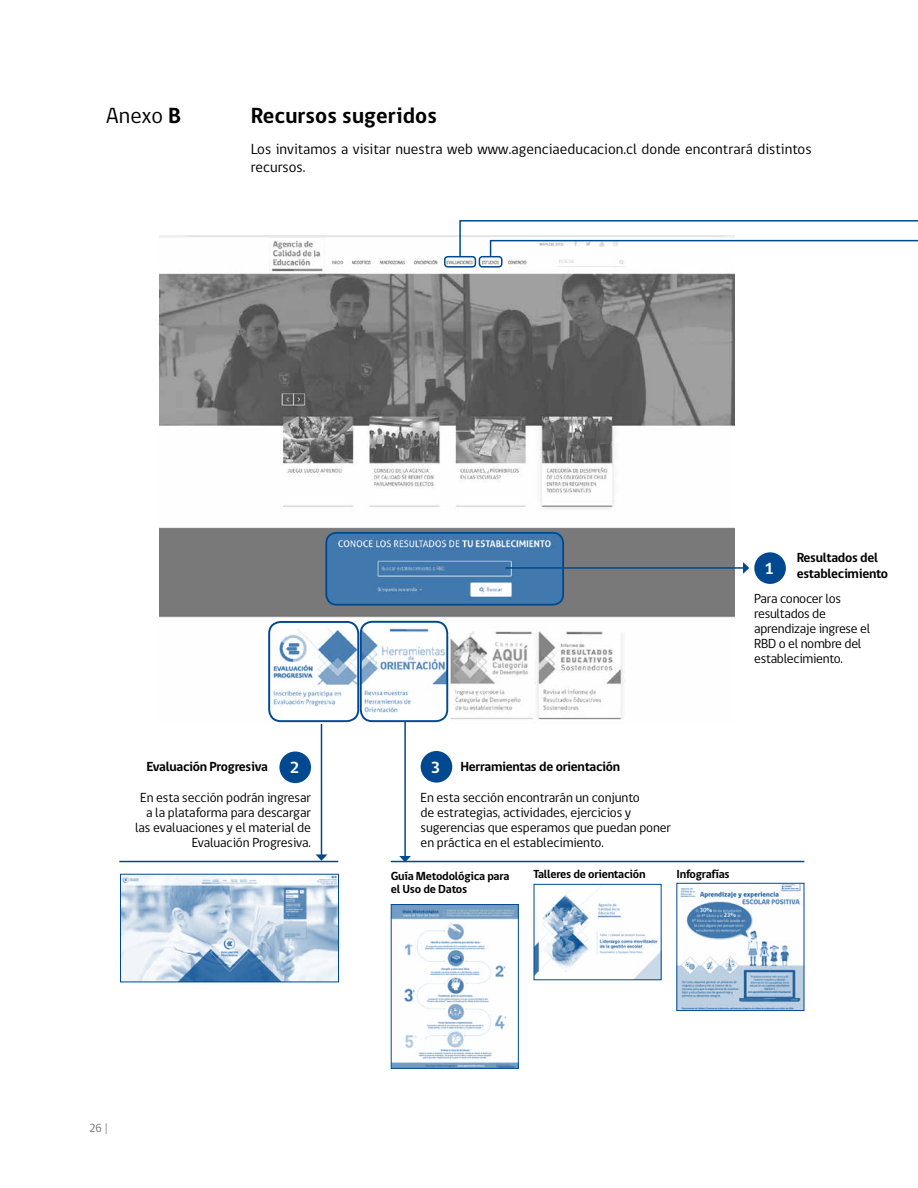
<style>
.page{position:relative;width:918px;height:1188px;background:#fff}
.page>*{position:absolute;margin:0;border:0;box-sizing:border-box;transform-origin:0 0}
.t1{font:700 22.5px "gob CL";letter-spacing:.005em;color:#000}
.t2{font:22.5px "gob CL";letter-spacing:.005em;color:#000}
.t3{font:700 16.5px "gob CL";color:#fff}
.t4{font:15px/18px "gob CL";color:#000}
.t5{font:13.5px/15px "gob CL";letter-spacing:-.01em;color:#000}
.t6{font:700 13.5px/16.2px "gob CL";letter-spacing:-.02em;color:#000}
.t7{font:700 12px/13.5px "gob CL";letter-spacing:-.02em;color:#000}
.t8{font:12px "gob CL";color:#6d6e71}
.s1{font-weight:700}
</style>
<div class="page">
<hr style="left:321px;top:688px;width:1px;height:167px;background:#004990">
<svg style="left:316px;top:854px;width:11px;height:7px"></svg>
<div style="left:421px;top:751px;width:31px;height:32px;background:#004990;border-radius:50%"></div>
<img style="left:160px;top:235px;width:575px;height:489px">
<img style="left:269px;top:622px;width:89px;height:99px">
<div style="left:268px;top:621px;width:91px;height:101px;border:2px solid #004990;border-radius:12px"></div>
<img style="left:326px;top:533px;width:237px;height:72px">
<div style="left:325px;top:532px;width:239px;height:74px;border:2px solid #004990;border-radius:10px"></div>
<img style="left:122px;top:876px;width:215px;height:104px">
<div style="left:120px;top:874px;width:219px;height:108px;border:1px solid #004990"></div>
<img style="left:393px;top:906px;width:124px;height:161px">
<div style="left:391px;top:904px;width:128px;height:165px;border:1px solid #004990"></div>
<img style="left:536px;top:887px;width:124px;height:91px">
<div style="left:534px;top:884px;width:128px;height:96px;border:1px solid #004990"></div>
<img style="left:678px;top:885px;width:124px;height:124px">
<div style="left:676px;top:883px;width:128px;height:128px;border:1px solid #004990"></div>
<hr style="left:404px;top:644px;width:2px;height:213px;background:#004990">
<svg style="left:399px;top:856px;width:12px;height:5px"></svg>
<div style="left:279px;top:752px;width:32px;height:31px;background:#004990;border-radius:50%"></div>
<svg style="left:459px;top:220px;width:459px;height:37px"></svg>
<img style="left:361px;top:622px;width:86px;height:99px">
<div style="left:360px;top:621px;width:88px;height:101px;border:2px solid #004990;border-radius:11px"></div>
<svg style="left:489px;top:239px;width:429px;height:347px"></svg>
<hr style="left:119px;top:861px;width:219px;height:1px;background:#004990">
<hr style="left:391px;top:861px;width:413px;height:1px;background:#004990">
<div style="left:479px;top:256px;width:23px;height:12px;border:2px solid #004990;border-radius:3px"></div>
<div style="left:444px;top:256px;width:32px;height:12px;border:2px solid #004990;border-radius:3px"></div>
<h1 class="t2" style="left:106px;top:100px;width:76px">Anexo <span class="s1">B</span></h1>
<h1 class="t1" style="left:251px;top:100px;width:188px">Recursos sugeridos</h1>
<p class="t4" style="left:251px;top:140px;width:562px">Los invitamos a visitar nuestra web www.agenciaeducacion.cl donde encontrará distintos recursos.</p>
<p class="t6" style="left:146px;top:759px;width:123px">Evaluación Progresiva</p>
<p class="t3" style="left:290px;top:757px;width:11px">2</p>
<p class="t5" style="left:135px;top:791px;width:177px;text-align:right">En esta sección podrán ingresar a la plataforma para descargar las evaluaciones y el material de<br>Evaluación Progresiva.</p>
<p class="t6" style="left:797px;top:549px;width:93px">Resultados del establecimiento</p>
<p class="t3" style="left:765px;top:558px;width:11px">1</p>
<p class="t5" style="left:754px;top:592px;width:118px">Para conocer los resultados de aprendizaje ingrese el<br>RBD o el nombre del establecimiento.</p>
<p class="t6" style="left:460px;top:759px;width:161px">Herramientas de orientación</p>
<p class="t3" style="left:431px;top:756px;width:11px">3</p>
<p class="t5" style="left:421px;top:790px;width:252px">En esta sección encontrarán un conjunto<br>de estrategias, actividades, ejercicios y sugerencias que esperamos que puedan poner en práctica en el establecimiento.</p>
<p class="t7" style="left:391px;top:869px;width:120px">Guía Metodológica para el Uso de Datos</p>
<p class="t7" style="left:534px;top:868px;width:113px">Talleres de orientación</p>
<p class="t7" style="left:676px;top:868px;width:55px">Infografías</p>
<p class="t8" style="left:89px;top:1120px;width:21px">26 |</p>
</div>
